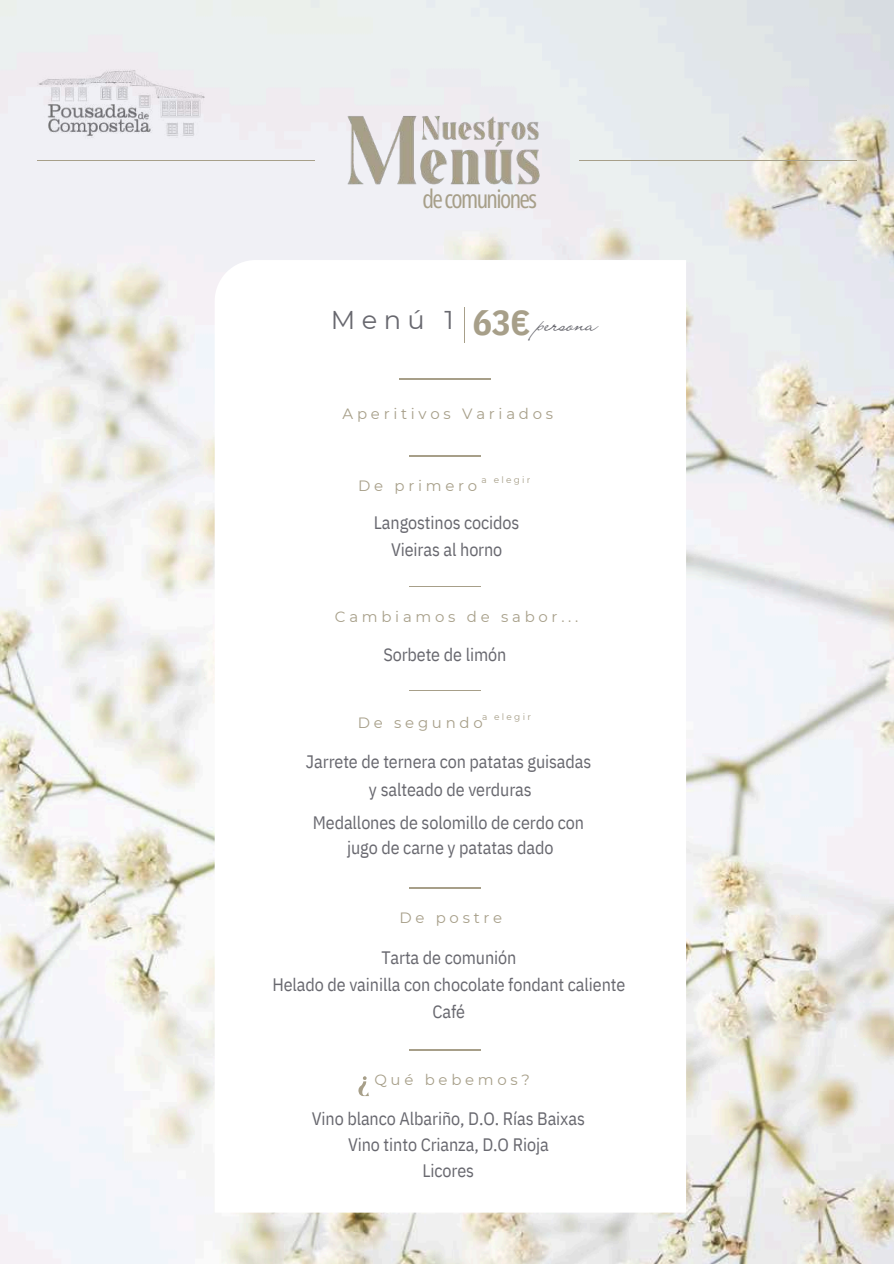
<style>
.page{position:relative;width:894px;height:1264px;background:#fff}
.page>*{position:absolute;margin:0;border:0;box-sizing:border-box;transform-origin:0 0}
.t1{font:25.5px "Open Sans Condensed";letter-spacing:-.065em;color:#a79f89}
.t2{font:24.15px "Liana";color:#68686f}
.t3{font:18px/27px "IBM Plex Sans Cond";letter-spacing:-.005em;color:#68686f;text-align:center}
.t4{font:14.85px "Montserrat";letter-spacing:.25em;color:#a79f89}
.t5{font:9px "Montserrat";letter-spacing:.25em;color:#a79f89}
.s1{font-family:"Montserrat";font-size:25.65px}
.s2{font-family:"IBM Plex Sans Cond";font-weight:700;font-size:35.4px;color:#a79f89}
</style>
<div class="page">
<img style="left:0;top:0;width:893px;height:1263px">
<hr style="left:37px;top:160px;width:277px;height:1px;background:#a79f89">
<img style="left:32px;top:64px;width:180px;height:79px">
<img style="left:340px;top:109px;width:206px;height:83px">
<hr style="left:579px;top:160px;width:277px;height:1px;background:#a79f89">
<svg style="left:215px;top:260px;width:471px;height:952px"></svg>
<hr style="left:399px;top:378px;width:91px;height:1px;background:#a79f89">
<hr style="left:464px;top:307px;width:1px;height:35px;background:#a79f89">
<hr style="left:409px;top:455px;width:71px;height:1px;background:#a79f89">
<hr style="left:409px;top:586px;width:71px;height:1px;background:#a79f89">
<hr style="left:409px;top:690px;width:71px;height:1px;background:#a79f89">
<hr style="left:409px;top:887px;width:71px;height:1px;background:#a79f89">
<hr style="left:409px;top:1049px;width:71px;height:1px;background:#a79f89">
<svg style="left:358px;top:1076px;width:11px;height:20px"></svg>
<h1 class="t1" style="left:422px;top:181px;width:116px">decomuniones</h1>
<h2 class="t2" style="left:330px;top:307px;width:268px"><span class="s1">M e n ú 1</span> <span class="s2">63€</span> persona</h2>
<p class="t4" style="left:342px;top:405px;width:212px">Aperitivos Variados</p>
<p class="t5" style="left:481px;top:474px;width:50px">a elegir</p>
<p class="t4" style="left:358px;top:476px;width:121px">De primero</p>
<p class="t3" style="left:374px;top:508px;width:147px">Langostinos cocidos<br>Vieiras al horno</p>
<p class="t4" style="left:335px;top:607px;width:245px">Cambiamos de sabor...</p>
<p class="t3" style="left:383px;top:640px;width:124px">Sorbete de limón</p>
<p class="t5" style="left:482px;top:711px;width:50px">a elegir</p>
<p class="t3" style="left:306px;top:747px;width:287px;line-height:28.2px">Jarrete de ternera con patatas guisadas y salteado de verduras</p>
<p class="t3" style="left:313px;top:808px;width:272px;line-height:25.8px">Medallones de solomillo de cerdo con jugo de carne y patatas dado</p>
<p class="t4" style="left:357px;top:714px;width:126px">De segundo</p>
<p class="t4" style="left:399px;top:909px;width:104px">De postre</p>
<p class="t3" style="left:272px;top:943px;width:354px">Tarta de comunión<br>Helado de vainilla con chocolate fondant caliente<br>Café</p>
<p class="t4" style="left:374px;top:1070px;width:157px">Qué bebemos?</p>
<p class="t3" style="left:312px;top:1105px;width:274px;line-height:25.8px">Vino blanco Albariño, D.O. Rías Baixas<br>Vino tinto Crianza, D.O Rioja<br>Licores</p>
</div>
